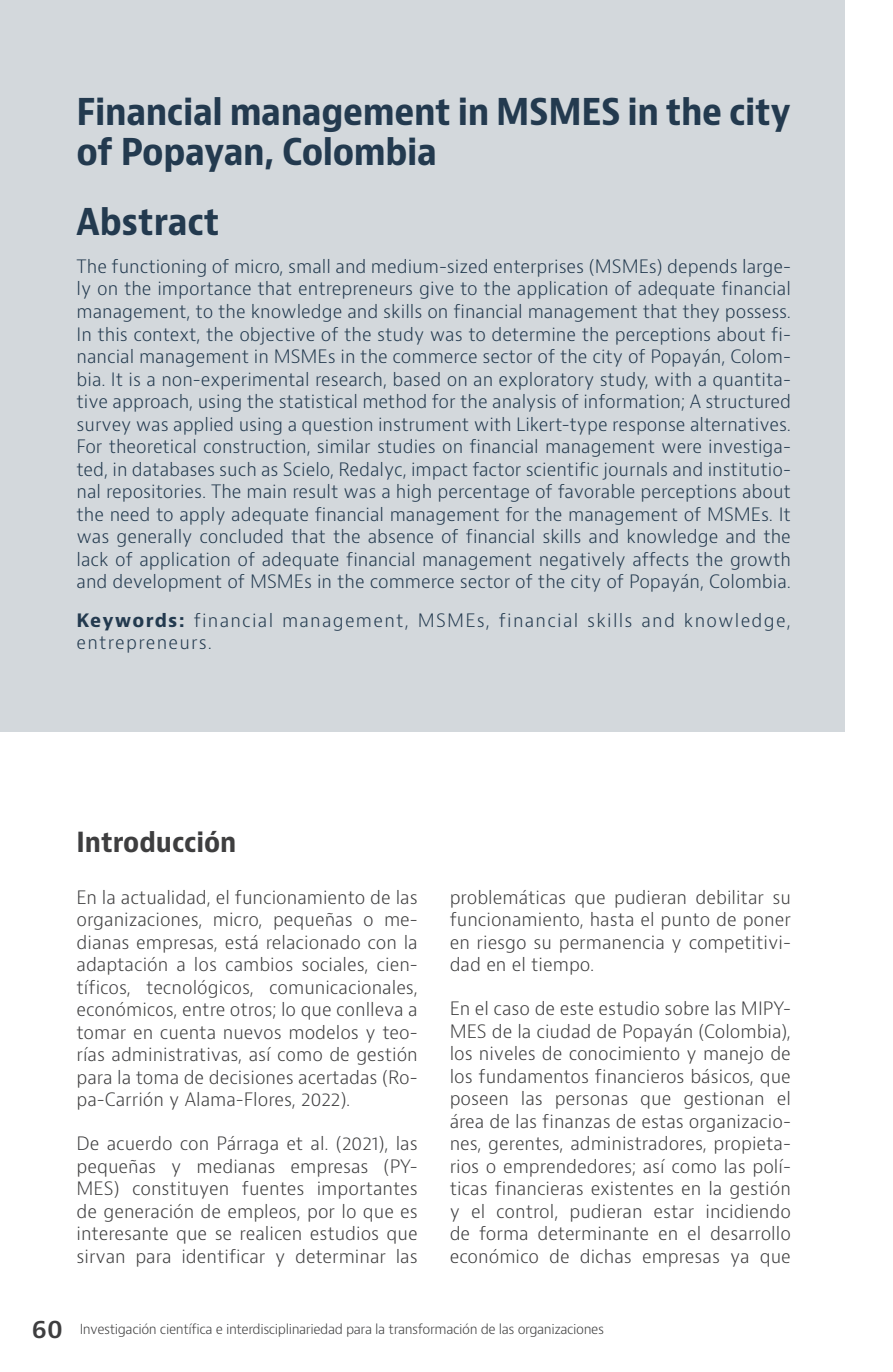
<style>
.page{position:relative;width:893px;height:1372px;background:#fff}
.page>*{position:absolute;margin:0;border:0;box-sizing:border-box;transform-origin:0 0}
.BASICO_TITULO_1{font:700 condensed 36px/40.5px "Bernino Sans";letter-spacing:-.01em;color:#233a4f}
.TITULO_1{font:700 condensed 27px "Bernino Sans";color:#3e3e3f}
.BASICO{font:300 18px/22.5px "Bernino Sans";letter-spacing:.07em;color:#233a4f;text-align:justify}
.BASICO-2{font:300 18px/22.5px "Bernino Sans";color:#3e3e3f;text-align:justify}
.t1{font:300 13.5px "Bernino Sans";letter-spacing:-.03em;color:#3e3e3f}
.s1{font-weight:700}
.s2{font-weight:600;font-size:24.75px}
</style>
<div class="page">
<div style="left:0;top:0;width:844px;height:732px;background:#d3d8dc"></div>
<p class="BASICO_TITULO_1" style="left:77px;top:92px;width:716px">Financial management in MSMES in the city of Popayan, Colombia</p>
<p class="BASICO_TITULO_1" style="left:77px;top:202px;width:145px">Abstract</p>
<p class="BASICO" style="left:77px;top:255px;width:716px">The functioning of micro, small and medium-sized enterprises (MSMEs) depends large&shy;ly on the importance that entrepreneurs give to the application of adequate financial management, to the knowledge and skills on financial management that they possess.<br>In this context, the objective of the study was to determine the perceptions about fi&shy;nancial management in MSMEs in the commerce sector of the city of Popayán, Colom&shy;bia. It is a non-experimental research, based on an exploratory study, with a quantita&shy;tive approach, using the statistical method for the analysis of information; A structured survey was applied using a question instrument with Likert-type response alternatives.<br>For theoretical construction, similar studies on financial management were investiga&shy;ted, in databases such as Scielo, Redalyc, impact factor scientific journals and institutio&shy;nal repositories. The main result was a high percentage of favorable perceptions about the need to apply adequate financial management for the management of MSMEs. It was generally concluded that the absence of financial skills and knowledge and the lack of application of adequate financial management negatively affects the growth and development of MSMEs in the commerce sector of the city of Popayán, Colombia.</p>
<p class="BASICO" style="left:77px;top:609px;width:716px"><span class="s1">Keywords:</span> financial management, MSMEs, financial skills and knowledge, entrepreneurs.</p>
<p class="TITULO_1" style="left:77px;top:824px;width:161px">Introducción</p>
<p class="BASICO-2" style="left:77px;top:886px;width:343px">En la actualidad, el funcionamiento de las organizaciones, micro, pequeñas o me&shy;dianas empresas, está relacionado con la adaptación a los cambios sociales, cien&shy;tíficos, tecnológicos, comunicacionales, económicos, entre otros; lo que conlleva a tomar en cuenta nuevos modelos y teo&shy;rías administrativas, así como de gestión para la toma de decisiones acertadas (Ro&shy;pa-Carrión y Alama-Flores, 2022).</p>
<p class="BASICO-2" style="left:77px;top:1132px;width:343px">De acuerdo con Párraga et al. (2021), las pequeñas y medianas empresas (PY-MES) constituyen fuentes importantes de generación de empleos, por lo que es interesante que se realicen estudios que sirvan para identificar y determinar las</p>
<p class="BASICO-2" style="left:450px;top:886px;width:343px">problemáticas que pudieran debilitar su funcionamiento, hasta el punto de poner en riesgo su permanencia y competitivi&shy;dad en el tiempo.</p>
<p class="BASICO-2" style="left:450px;top:997px;width:343px">En el caso de este estudio sobre las MIPY-MES de la ciudad de Popayán (Colombia), los niveles de conocimiento y manejo de los fundamentos financieros básicos, que poseen las personas que gestionan el área de las finanzas de estas organizacio&shy;nes, gerentes, administradores, propieta&shy;rios o emprendedores; así como las polí&shy;ticas financieras existentes en la gestión y el control, pudieran estar incidiendo de forma determinante en el desarrollo económico de dichas empresas ya que</p>
<p class="t1" style="left:32px;top:1319px;width:574px"><span class="s2">60</span> Investigación científica e interdisciplinariedad para la transformación de las organizaciones</p>
</div>
